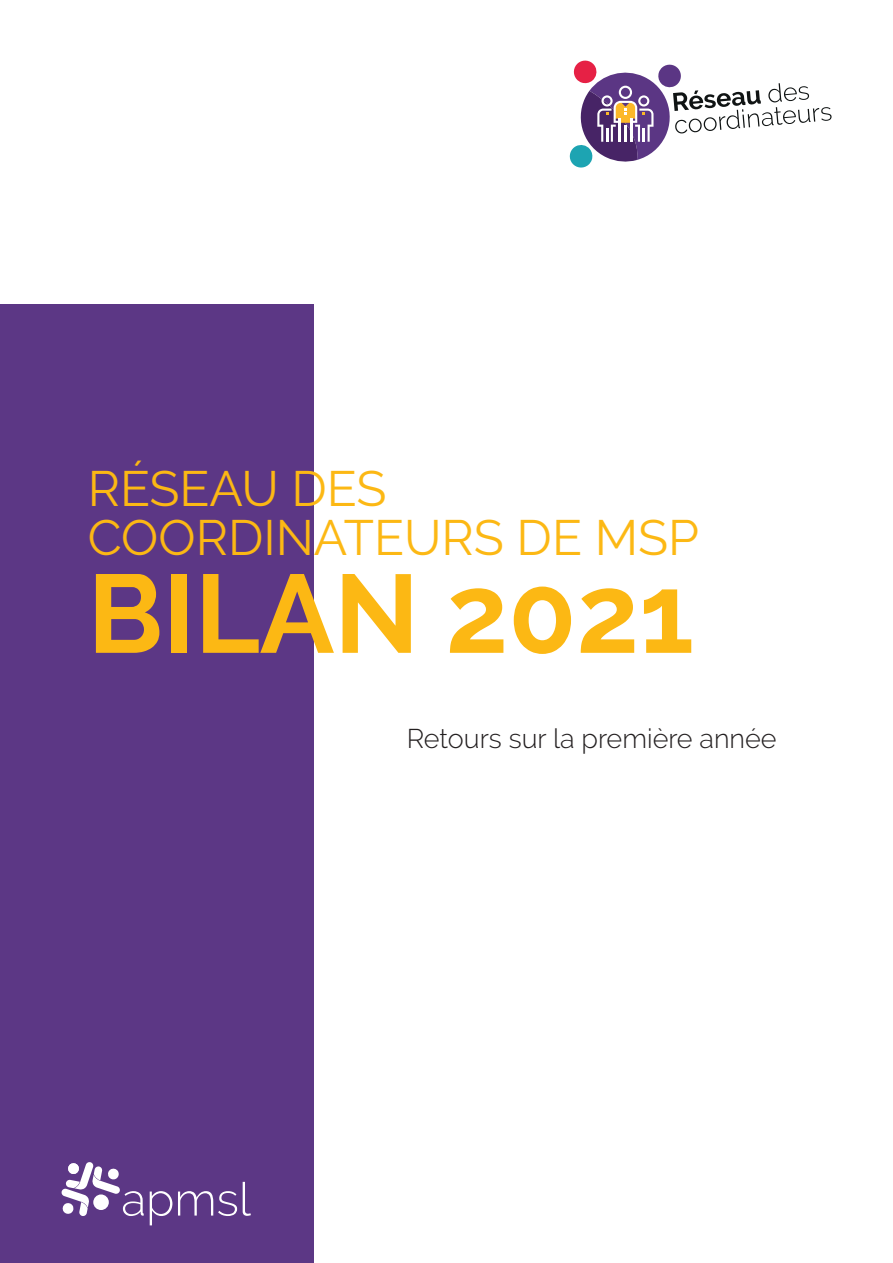
<style>
.page{position:relative;width:893px;height:1263px;background:#fff}
.page>*{position:absolute;margin:0;border:0;box-sizing:border-box;transform-origin:0 0}
.t1{font:700 111px "Raleway";color:#fcb814}
.t2{font:49.5px/49.5px "Raleway";color:#fcb814}
.t3{font:300 27px "Raleway";color:#231f20}
</style>
<div class="page">
<div style="left:0;top:304px;width:313px;height:959px;background:#5c3785"></div>
<svg style="left:150px;top:1191px;width:22px;height:34px"></svg>
<svg style="left:178px;top:1191px;width:59px;height:25px"></svg>
<svg style="left:243px;top:1182px;width:8px;height:34px"></svg>
<svg style="left:61px;top:1162px;width:83px;height:54px"></svg>
<svg style="left:569px;top:60px;width:263px;height:108px"></svg>
<p class="t2" style="left:88px;top:463px;width:613px">RÉSEAU DES<br>COORDINATEURS DE MSP</p>
<h1 class="t1" style="left:88px;top:550px;width:608px">BILAN 2021</h1>
<p class="t3" style="left:407px;top:723px;width:371px">Retours sur la première année</p>
</div>
